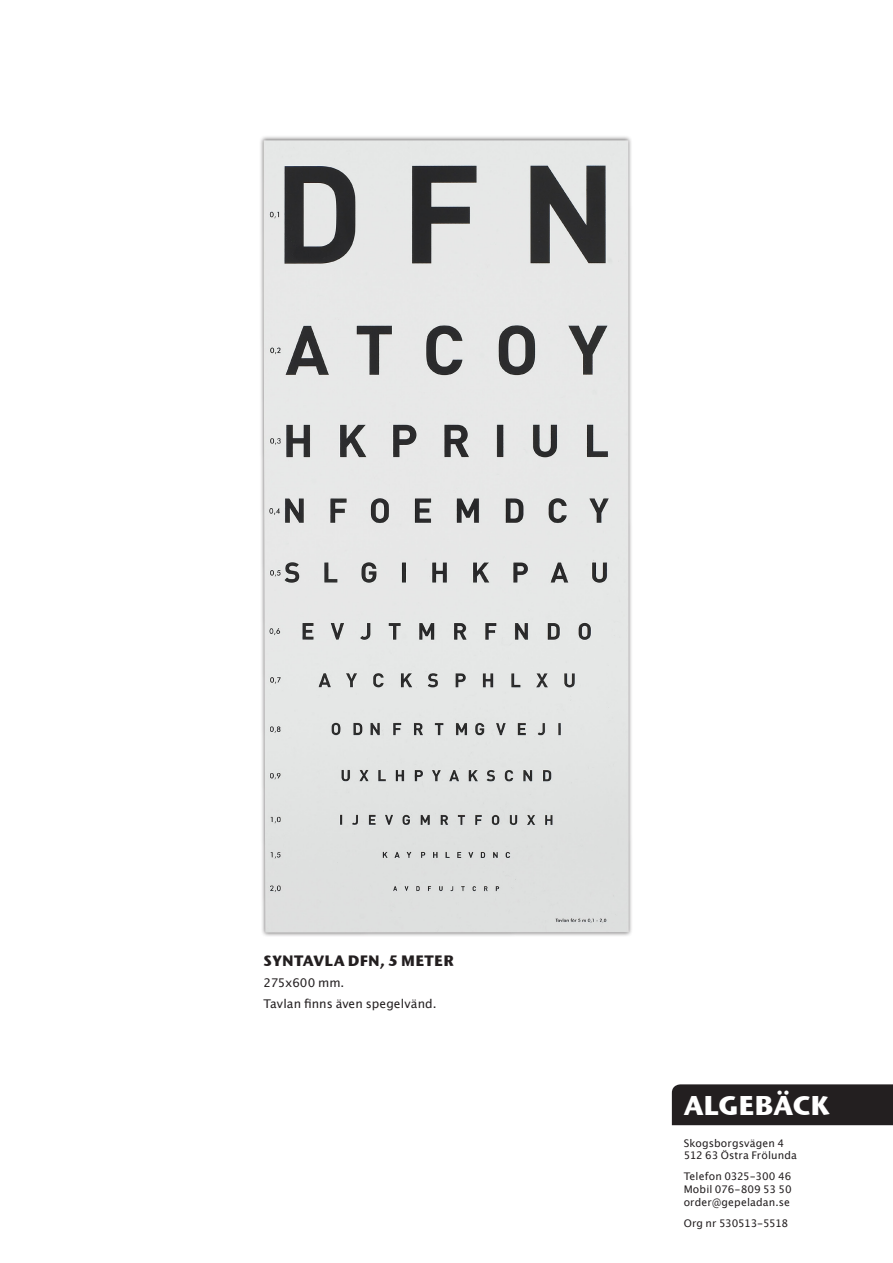
<style>
.page{position:relative;width:893px;height:1263px;background:#fff}
.page>*{position:absolute;margin:0;border:0;box-sizing:border-box;transform-origin:0 0}
.t1{font:700 27px "Stone Sans ITC";letter-spacing:-.005em;color:#fff}
.t2{font:700 15px "Stone Sans ITC";letter-spacing:.015em;color:#231f20}
.t3{font:12px "Lucida Grande";letter-spacing:.005em;color:#231f20}
.t4{font:10.5px/12.6px "Lucida Grande";letter-spacing:.01em;color:#231f20}
.t5{font:10.5px "Lucida Grande";letter-spacing:-.02em;color:#231f20}
</style>
<div class="page">
<div style="left:259px;top:136px;width:374px;height:801px;background:#231f20;opacity:.67"></div>
<img style="left:264px;top:140px;width:365px;height:792px">
<div style="left:672px;top:1084px;width:221px;height:41px;background:#231f20"></div>
<p class="t2" style="left:264px;top:948px;width:192px">SYNTAVLA DFN, 5 METER</p>
<p class="t3" style="left:264px;top:976px;width:82px">275x600 mm.</p>
<p class="t3" style="left:264px;top:997px;width:174px">Tavlan finns även spegelvänd.</p>
<p class="t1" style="left:684px;top:1081px;width:148px">ALGEBÄCK</p>
<p class="t4" style="left:684px;top:1137px;width:102px">Skogsborgsvägen 4</p>
<p class="t4" style="left:684px;top:1149px;width:115px">512 63 Östra Frölunda</p>
<p class="t4" style="left:684px;top:1170px;width:110px">Telefon 0325-300 46<br>Mobil 076-809 53 50</p>
<p class="t4" style="left:684px;top:1195px;width:108px">order@gepeladan.se</p>
<p class="t5" style="left:684px;top:1217px;width:106px">Org nr 530513-5518</p>
</div>
